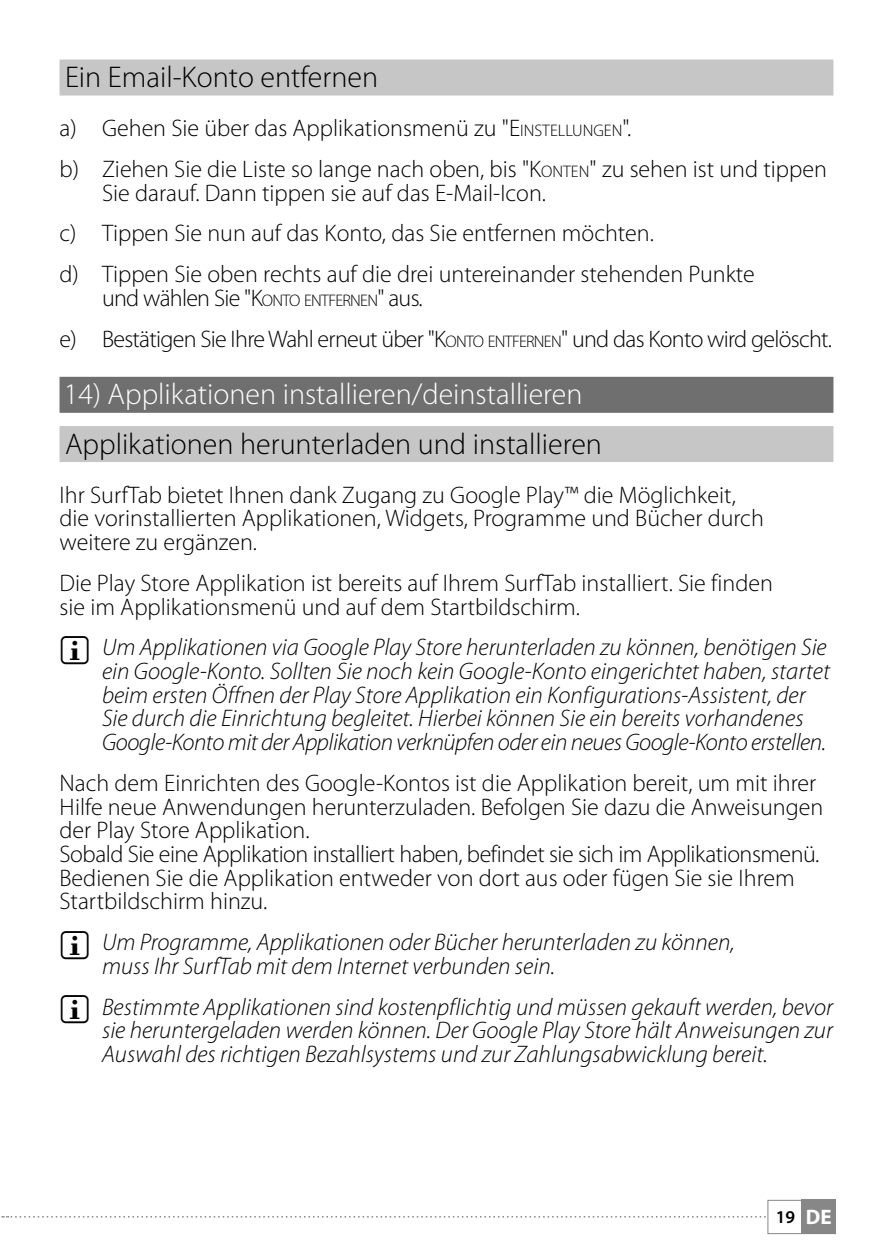
<style>
.page{position:relative;width:893px;height:1259px;background:#fff}
.page>*{position:absolute;margin:0;border:0;box-sizing:border-box;transform-origin:0 0}
.t1{font:300 30px "Myriad Pro";color:#000}
.t2{font:300 30px "Myriad Pro";color:#fff}
.t3{font:300 24px/23.7px "Myriad Pro";color:#000}
.t4{font:italic 300 24px/23.7px "Myriad Pro";color:#000}
.t5{font:300 24px/40.8px "Myriad Pro";letter-spacing:-.03em;color:#000}
.t6{font:600 18px "Myriad Pro";color:#000}
.s1{font-style:inherit}
.s2{font-size:16.8px}
.s3{font-weight:700;font-size:21px;color:#fff}
</style>
<div class="page">
<div style="left:801px;top:1200px;width:35px;height:34px;background:#878787"></div>
<div style="left:767px;top:1200px;width:69px;height:34px;border:1px solid #878787"></div>
<svg style="left:1px;top:1216px;width:765px;height:1px"></svg>
<div style="left:60px;top:60px;width:773px;height:36px;background:#c6c6c6"></div>
<div style="left:60px;top:377px;width:773px;height:36px;background:#706f6f"></div>
<div style="left:60px;top:426px;width:773px;height:36px;background:#c6c6c6"></div>
<p class="t1" style="left:65px;top:61px;width:315px">Ein Email-Konto entfernen</p>
<p class="t3" style="left:60px;top:108px;width:769px;line-height:40.8px">a) Gehen Sie über das Applikationsmenü zu "<span class="s1">E</span><span class="s2">INSTELLUNGEN</span>".<br>b) Ziehen Sie die Liste so lange nach oben, bis "<span class="s1">K</span><span class="s2">ONTEN</span>" zu sehen ist und tippen</p>
<p class="t3" style="left:60px;top:173px;width:697px;line-height:40.8px;text-indent:43px">Sie darauf. Dann tippen sie auf das E-Mail-Icon<span class="s1">.<br></span>c) Tippen Sie nun auf das Konto, das Sie entfernen möchten.<br>d) Tippen Sie oben rechts auf die drei untereinander stehenden Punkte</p>
<p class="t5" style="left:60px;top:278px;width:774px;text-indent:43px">und wählen Sie "<span class="s1">K</span><span class="s2">ONTO ENTFERNEN</span>" aus.<br>e) Bestätigen Sie Ihre Wahl erneut über "<span class="s1">K</span><span class="s2">ONTO ENTFERNEN</span>" und das Konto wird gelöscht.</p>
<p class="t2" style="left:64px;top:378px;width:520px">14) Applikationen installieren/deinstallieren</p>
<p class="t1" style="left:65px;top:427px;width:538px">Applikationen herunterladen und installieren</p>
<p class="t3" style="left:60px;top:483px;width:706px">Ihr SurfTab bietet Ihnen dank Zugang zu Google Play™ die Möglichkeit, die vorinstallierten Applikationen, Widgets, Programme und Bücher durch weitere zu ergänzen.</p>
<p class="t3" style="left:60px;top:571px;width:715px">Die Play Store Applikation ist bereits auf Ihrem SurfTab installiert. Sie finden sie im Applikationsmenü und auf dem Startbildschirm.</p>
<p class="t4" style="left:102px;top:636px;width:729px">Um Applikationen via Google Play Store herunterladen zu können, benötigen Sie ein Google-Konto. Sollten Sie noch kein Google-Konto eingerichtet haben, startet beim ersten Öffnen der Play Store Applikation ein Konfigurations-Assistent, der Sie durch die Einrichtung begleitet. Hierbei können Sie ein bereits vorhandenes Google-Konto mit der Applikation verknüpfen oder ein neues Google-Konto erstellen.</p>
<p class="t3" style="left:60px;top:771px;width:765px">Nach dem Einrichten des Google-Kontos ist die Applikation bereit, um mit ihrer Hilfe neue Anwendungen herunterzuladen. Befolgen Sie dazu die Anweisungen der Play Store Applikation.<br>Sobald Sie eine Applikation installiert haben, befindet sie sich im Applikationsmenü.<br>Bedienen Sie die Applikation entweder von dort aus oder fügen Sie sie Ihrem Startbildschirm hinzu.</p>
<p class="t4" style="left:102px;top:931px;width:634px">Um Programme, Applikationen oder Bücher herunterladen zu können, muss Ihr SurfTab mit dem Internet verbunden sein.</p>
<p class="t4" style="left:102px;top:995px;width:732px;text-align:justify">Bestimmte Applikationen sind kostenpflichtig und müssen gekauft werden, bevor sie heruntergeladen werden können. Der Google Play Store hält Anweisungen zur Auswahl des richtigen Bezahlsystems und zur Zahlungsabwicklung bereit.</p>
<p class="t6" style="left:776px;top:1205px;width:57px">19 <span class="s3">DE</span></p>
</div>
